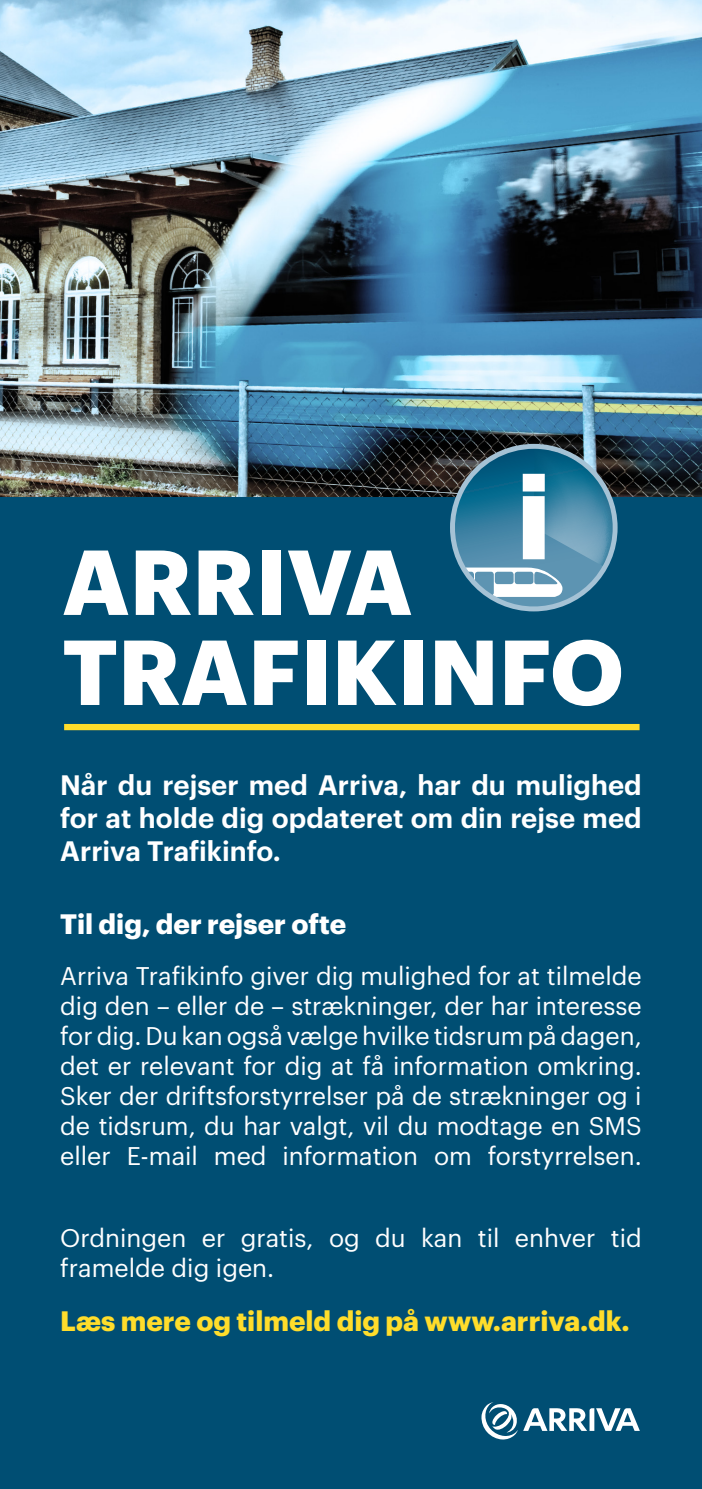
<style>
.page{position:relative;width:702px;height:1489px;background:#fff}
.page>*{position:absolute;margin:0;border:0;box-sizing:border-box;transform-origin:0 0}
.t1{font:900 110px "Antenna";color:#fff}
.t2{font:700 90px "Graphik";color:#fff}
.t3{font:600 27.5px/33px "Graphik";color:#fff;text-align:justify}
.t4{font:700 27.5px "Graphik";color:#ffdd2b}
.t5{font:700 27.5px "Graphik";color:#fff}
.t6{font:25px/30px "Graphik";color:#fff;text-align:justify}
</style>
<div class="page">
<div style="left:0;top:496px;width:702px;height:992px;background:#004e73"></div>
<img style="left:0;top:0;width:702px;height:496px">
<svg style="left:481px;top:1401px;width:158px;height:50px"></svg>
<div style="left:64px;top:724px;width:575px;height:6px;background:#ffdd2b"></div>
<svg style="left:443px;top:449px;width:180px;height:168px;background:#3f7b97"></svg>
<p class="t1" style="left:516px;top:453px;width:37px">i</p>
<p class="t2" style="left:62px;top:512px;width:351px">ARRIVA</p>
<p class="t2" style="left:62px;top:602px;width:563px">TRAFIKINFO</p>
<p class="t3" style="left:60px;top:766px;width:583px">Når du rejser med Arriva, har du mulighed for at holde dig opdateret om din rejse med Arriva Trafikinfo.</p>
<p class="t5" style="left:60px;top:902px;width:287px">Til dig, der rejser ofte</p>
<p class="t6" style="left:60px;top:958px;width:583px">Arriva Trafikinfo giver dig mulighed for at tilmelde dig den – eller de – strækninger, der har interesse for dig. Du kan også vælge hvilke tidsrum på dagen, det er relevant for dig at få information omkring.<br>Sker der driftsforstyrrelser på de strækninger og i de tidsrum, du har valgt, vil du modtage en SMS eller E-mail med information om forstyrrelsen.</p>
<p class="t6" style="left:60px;top:1220px;width:583px">Ordningen er gratis, og du kan til enhver tid framelde dig igen.</p>
<p class="t4" style="left:60px;top:1299px;width:571px">Læs mere og tilmeld dig på www.arriva.dk.</p>
</div>
